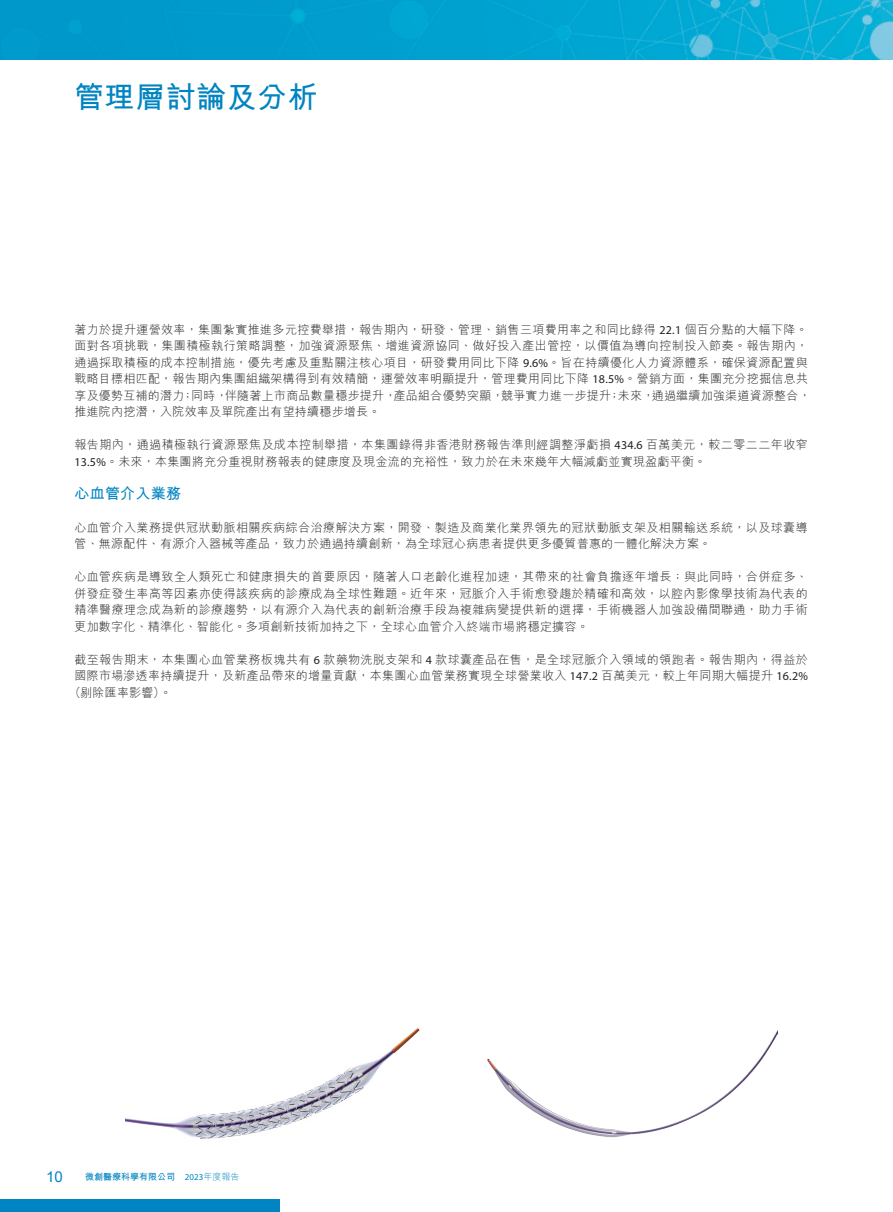
<style>
.page{position:relative;width:893px;height:1212px;background:#fff}
.page>*{position:absolute;margin:0;border:0;box-sizing:border-box;transform-origin:0 0}
.t1{font:700 30px "M Hei HK";letter-spacing:.02em;color:#0084c2}
.t2{font:700 15px "M Hei HK";letter-spacing:.02em;color:#0084c2}
.t3{font:15px "Arial";color:#0084c2}
.t4{font:300 12px/16.5px "M Hei HK";letter-spacing:.03em;color:#231f20}
.t5{font:700 9px "M Hei HK";color:#0084c2}
.s1{font-family:"Myriad Pro";font-weight:400}
.s2{font-weight:300}
</style>
<div class="page">
<div style="left:0;top:1199px;width:279px;height:13px;background:#0084c2"></div>
<img style="left:0;top:0;width:893px;height:60px">
<img style="left:125px;top:1028px;width:295px;height:111px">
<img style="left:487px;top:1031px;width:290px;height:107px">
<h1 class="t1" style="left:74px;top:75px;width:245px">管理層討論及分析</h1>
<p class="t4" style="left:74px;top:321px;width:738px">著力於提升運營效率，集團紮實推進多元控費舉措，報告期內，研發、管理、銷售三項費用率之和同比錄得 <span class="s1">22.1</span> 個百分點的大幅下降。面對各項挑戰，集團積極執行策略調整，加強資源聚焦、增進資源協同、做好投入產出管控，以價值為導向控制投入節奏。報告期內，通過採取積極的成本控制措施，優先考慮及重點關注核心項目，研發費用同比下降 <span class="s1">9.6%</span>。旨在持續優化人力資源體系，確保資源配置與戰略目標相匹配，報告期內集團組織架構得到有效精簡，運營效率明顯提升，管理費用同比下降 <span class="s1">18.5%</span>。營銷方面，集團充分挖掘信息共享及優勢互補的潛力；同時，伴隨著上市商品數量穩步提升，產品組合優勢突顯，競爭實力進一步提升；未來，通過繼續加強渠道資源整合，推進院內挖潛，入院效率及單院產出有望持續穩步增長。</p>
<p class="t4" style="left:74px;top:436px;width:735px">報告期內，通過積極執行資源聚焦及成本控制舉措，本集團錄得非香港財務報告準則經調整淨虧損 <span class="s1">434.6</span> 百萬美元，較二零二二年收窄<br><span class="s1">13.5%</span>。未來，本集團將充分重視財務報表的健康度及現金流的充裕性，致力於在未來幾年大幅減虧並實現盈虧平衡。</p>
<p class="t2" style="left:74px;top:482px;width:108px">心血管介入業務</p>
<p class="t4" style="left:74px;top:519px;width:735px">心血管介入業務提供冠狀動脈相關疾病綜合治療解決方案，開發、製造及商業化業界領先的冠狀動脈支架及相關輸送系統，以及球囊導管、無源配件、有源介入器械等產品，致力於通過持續創新，為全球冠心病患者提供更多優質普惠的一體化解決方案。</p>
<p class="t4" style="left:74px;top:568px;width:735px;text-align:justify">心血管疾病是導致全人類死亡和健康損失的首要原因，隨著人口老齡化進程加速，其帶來的社會負擔逐年增長；與此同時，合併症多、併發症發生率高等因素亦使得該疾病的診療成為全球性難題。近年來，冠脈介入手術愈發趨於精確和高效，以腔內影像學技術為代表的精準醫療理念成為新的診療趨勢，以有源介入為代表的創新治療手段為複雜病變提供新的選擇，手術機器人加強設備間聯通，助力手術更加數字化、精準化、智能化。多項創新技術加持之下，全球心血管介入終端市場將穩定擴容。</p>
<p class="t4" style="left:74px;top:651px;width:735px">截至報告期末，本集團心血管業務板塊共有 <span class="s1">6</span> 款藥物洗脫支架和 <span class="s1">4</span> 款球囊產品在售，是全球冠脈介入領域的領跑者。報告期內，得益於</p>
<p class="t4" style="left:74px;top:667px;width:735px">國際市場滲透率持續提升，及新產品帶來的增量貢獻，本集團心血管業務實現全球營業收入 <span class="s1">147.2</span> 百萬美元，較上年同期大幅提升 <span class="s1">16.2%</span></p>
<p class="t4" style="left:69px;top:684px;width:104px">（剔除匯率影響）。</p>
<p class="t3" style="left:46px;top:1166px;width:18px">10</p>
<p class="t5" style="left:85px;top:1170px;width:156px">微創醫療科學有限公司 <span class="s1">2023</span><span class="s2">年度報告</span></p>
</div>
